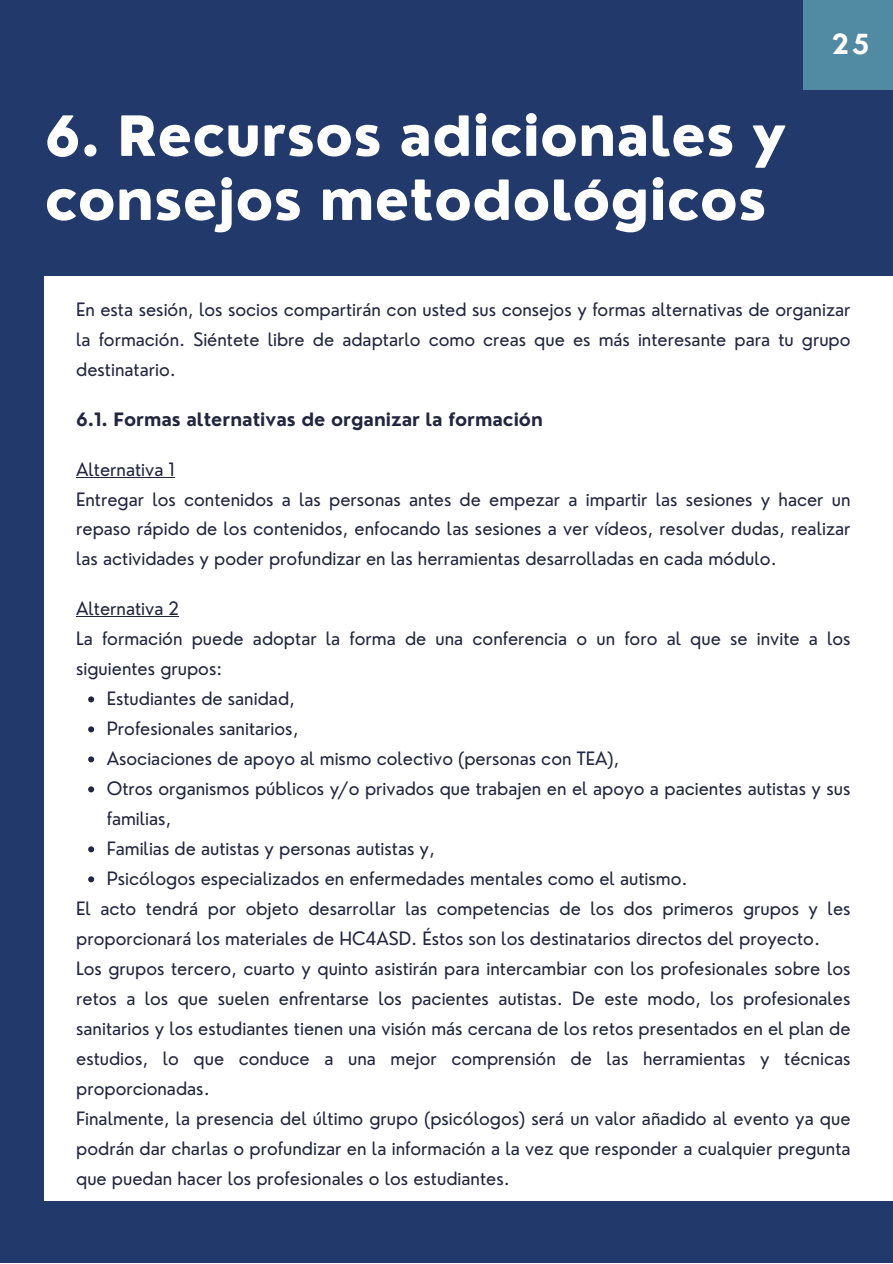
<style>
.page{position:relative;width:893px;height:1264px;background:#fff}
.page>*{position:absolute;margin:0;border:0;box-sizing:border-box;transform-origin:0 0}
.t1{font:800 54px/64.1px "Nourd";color:#fff}
.t2{font:700 27px "Nourd";color:#fffef7}
.t3{font:18px/30px "Nourd";color:#22263e;text-align:justify}
.t4{font:700 18px "Nourd";color:#22263e}
</style>
<div class="page">
<div style="left:0;top:0;width:892px;height:1262px;background:#22396b"></div>
<div style="left:45px;top:276px;width:847px;height:924px;background:#fff"></div>
<div style="left:803px;top:0;width:89px;height:89px;background:#518aa3"></div>
<svg style="left:88px;top:696px;width:6px;height:6px"></svg>
<svg style="left:88px;top:726px;width:6px;height:6px"></svg>
<svg style="left:88px;top:756px;width:6px;height:6px"></svg>
<svg style="left:88px;top:786px;width:6px;height:6px"></svg>
<svg style="left:88px;top:846px;width:6px;height:6px"></svg>
<svg style="left:88px;top:876px;width:6px;height:6px"></svg>
<hr style="left:76px;top:476px;width:99px;height:1px;background:#22263e">
<hr style="left:76px;top:616px;width:103px;height:1px;background:#22263e">
<p class="t1" style="left:45px;top:104px;width:743px">6. Recursos adicionales y consejos metodológicos</p>
<p class="t2" style="left:831px;top:27px;width:39px">25</p>
<p class="t3" style="left:76px;top:294px;width:775px">En esta sesión, los socios compartirán con usted sus consejos y formas alternativas de organizar la formación. Siéntete libre de adaptarlo como creas que es más interesante para tu grupo destinatario.</p>
<p class="t4" style="left:76px;top:407px;width:468px">6.1. Formas alternativas de organizar la formación</p>
<p class="t3" style="left:76px;top:454px;width:100px">Alternativa 1</p>
<p class="t3" style="left:76px;top:484px;width:775px">Entregar los contenidos a las personas antes de empezar a impartir las sesiones y hacer un repaso rápido de los contenidos, enfocando las sesiones a ver vídeos, resolver dudas, realizar las actividades y poder profundizar en las herramientas desarrolladas en cada módulo.</p>
<p class="t3" style="left:76px;top:593px;width:104px">Alternativa 2</p>
<p class="t3" style="left:76px;top:623px;width:775px">La formación puede adoptar la forma de una conferencia o un foro al que se invite a los siguientes grupos:</p>
<p class="t3" style="left:107px;top:683px;width:189px">Estudiantes de sanidad,</p>
<p class="t3" style="left:107px;top:713px;width:193px">Profesionales sanitarios,</p>
<p class="t3" style="left:107px;top:743px;width:514px">Asociaciones de apoyo al mismo colectivo (personas con TEA),</p>
<p class="t3" style="left:107px;top:773px;width:745px">Otros organismos públicos y/o privados que trabajen en el apoyo a pacientes autistas y sus familias,</p>
<p class="t3" style="left:107px;top:833px;width:329px">Familias de autistas y personas autistas y,</p>
<p class="t3" style="left:107px;top:863px;width:582px">Psicólogos especializados en enfermedades mentales como el autismo.</p>
<p class="t3" style="left:76px;top:893px;width:775px">El acto tendrá por objeto desarrollar las competencias de los dos primeros grupos y les proporcionará los materiales de HC4ASD. Éstos son los destinatarios directos del proyecto.</p>
<p class="t3" style="left:76px;top:953px;width:775px">Los grupos tercero, cuarto y quinto asistirán para intercambiar con los profesionales sobre los retos a los que suelen enfrentarse los pacientes autistas. De este modo, los profesionales sanitarios y los estudiantes tienen una visión más cercana de los retos presentados en el plan de estudios, lo que conduce a una mejor comprensión de las herramientas y técnicas proporcionadas.</p>
<p class="t3" style="left:76px;top:1103px;width:775px">Finalmente, la presencia del último grupo (psicólogos) será un valor añadido al evento ya que podrán dar charlas o profundizar en la información a la vez que responder a cualquier pregunta que puedan hacer los profesionales o los estudiantes.</p>
</div>
